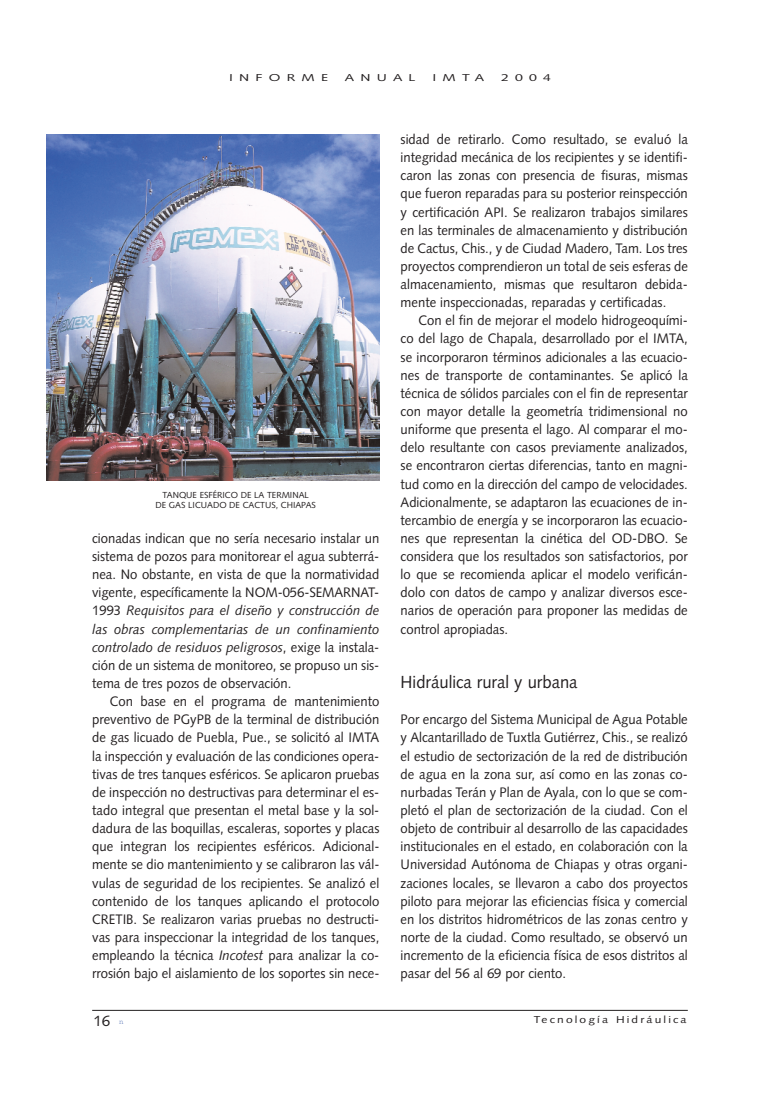
<style>
.page{position:relative;width:780px;height:1099px;background:#fff}
.page>*{position:absolute;margin:0;border:0;box-sizing:border-box;transform-origin:0 0}
.t1{font:17.5px "Syntax";color:#231f20;scale:.95 1}
.t2{font:15px "Syntax";color:#231f20}
.t3{font:13.75px/18.1px "Syntax";color:#231f20;text-align:justify;scale:.95 1}
.t4{font:10px "Syntax";letter-spacing:.18em;color:#231f20;scale:1.2 1}
.t5{font:10px "Syntax";letter-spacing:.18em;color:#231f20;scale:1.4 1}
.t6{font:10px "Syntax";letter-spacing:.445em;color:#231f20;scale:1.4 1}
.t7{font:8.75px/10px "Syntax";color:#231f20;text-align:center}
.s1{font-style:italic}
.s2{font-family:"Courier";font-size:7.5px;color:#6782bc}
</style>
<div class="page">
<hr style="left:92px;top:1010px;width:595px;height:1px;background:#231f20">
<img style="left:46px;top:135px;width:333px;height:346px">
<p class="t6" style="left:229px;top:74px;width:72px">INFORME</p>
<p class="t5" style="left:345px;top:74px;width:52px">ANUAL</p>
<p class="t5" style="left:432px;top:74px;width:39px">IMTA</p>
<p class="t5" style="left:501px;top:74px;width:37px">2004</p>
<p class="t7" style="left:156px;top:490px;width:162px">TANQUE ESFÉRICO DE LA TERMINAL<br>DE GAS LICUADO DE CACTUS, CHIAPAS</p>
<p class="t3" style="left:92px;top:530px;width:304px">cionadas indican que no sería necesario instalar un sistema de pozos para monitorear el agua subterrá&shy;nea. No obstante, en vista de que la normatividad vigente, específicamente la NOM-056-SEMARNAT-1993 <span class="s1">Requisitos para el diseño y construcción de las obras complementarias de un confinamiento controlado de residuos peligrosos</span>, exige la instala&shy;ción de un sistema de monitoreo, se propuso un sis&shy;tema de tres pozos de observación.</p>
<p class="t3" style="left:92px;top:693px;width:304px;text-indent:18px">Con base en el programa de mantenimiento preventivo de PGyPB de la terminal de distribución de gas licuado de Puebla, Pue., se solicitó al IMTA la inspección y evaluación de las condiciones opera&shy;tivas de tres tanques esféricos. Se aplicaron pruebas de inspección no destructivas para determinar el es&shy;tado integral que presentan el metal base y la sol&shy;dadura de las boquillas, escaleras, soportes y placas que integran los recipientes esféricos. Adicional&shy;mente se dio mantenimiento y se calibraron las vál&shy;vulas de seguridad de los recipientes. Se analizó el contenido de los tanques aplicando el protocolo CRETIB. Se realizaron varias pruebas no destructi&shy;vas para inspeccionar la integridad de los tanques, empleando la técnica <span class="s1">Incotest</span> para analizar la co&shy;rrosión bajo el aislamiento de los soportes sin nece-</p>
<p class="t3" style="left:400px;top:131px;width:304px">sidad de retirarlo. Como resultado, se evaluó la integridad mecánica de los recipientes y se identifi&shy;caron las zonas con presencia de fisuras, mismas que fueron reparadas para su posterior reinspección y certificación API. Se realizaron trabajos similares en las terminales de almacenamiento y distribución de Cactus, Chis., y de Ciudad Madero, Tam. Los tres proyectos comprendieron un total de seis esferas de almacenamiento, mismas que resultaron debida&shy;mente inspeccionadas, reparadas y certificadas.</p>
<p class="t3" style="left:400px;top:313px;width:304px;text-indent:18px">Con el fin de mejorar el modelo hidrogeoquími&shy;co del lago de Chapala, desarrollado por el IMTA, se incorporaron términos adicionales a las ecuacio&shy;nes de transporte de contaminantes. Se aplicó la técnica de sólidos parciales con el fin de representar con mayor detalle la geometría tridimensional no uniforme que presenta el lago. Al comparar el mo&shy;delo resultante con casos previamente analizados, se encontraron ciertas diferencias, tanto en magni&shy;tud como en la dirección del campo de velocidades.<br>Adicionalmente, se adaptaron las ecuaciones de in&shy;tercambio de energía y se incorporaron las ecuacio&shy;nes que representan la cinética del OD-DBO. Se considera que los resultados son satisfactorios, por lo que se recomienda aplicar el modelo verificán&shy;dolo con datos de campo y analizar diversos esce&shy;narios de operación para proponer las medidas de control apropiadas.</p>
<p class="t1" style="left:400px;top:675px;width:188px">Hidráulica rural y urbana</p>
<p class="t3" style="left:400px;top:711px;width:304px">Por encargo del Sistema Municipal de Agua Potable y Alcantarillado de Tuxtla Gutiérrez, Chis., se realizó el estudio de sectorización de la red de distribución de agua en la zona sur, así como en las zonas co&shy;nurbadas Terán y Plan de Ayala, con lo que se com&shy;pletó el plan de sectorización de la ciudad. Con el objeto de contribuir al desarrollo de las capacidades institucionales en el estado, en colaboración con la Universidad Autónoma de Chiapas y otras organi&shy;zaciones locales, se llevaron a cabo dos proyectos piloto para mejorar las eficiencias física y comercial en los distritos hidrométricos de las zonas centro y norte de la ciudad. Como resultado, se observó un incremento de la eficiencia física de esos distritos al pasar del 56 al 69 por ciento.</p>
<p class="t2" style="left:93px;top:1015px;width:32px">16 <span class="s2">n</span></p>
<p class="t4" style="left:534px;top:1015px;width:129px">Tecnología Hidráulica</p>
</div>
